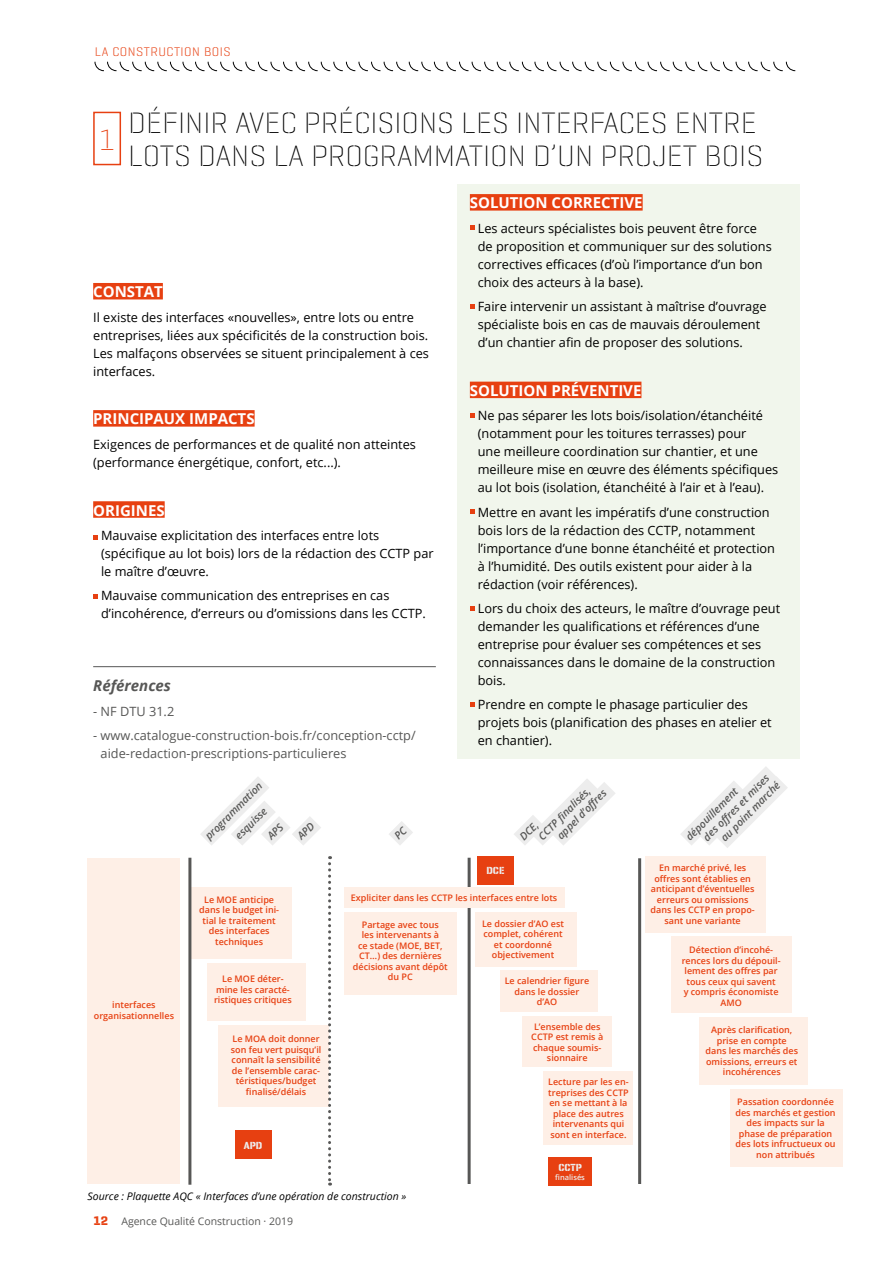
<style>
.page{position:relative;width:893px;height:1263px;background:#fff}
.page>*{position:absolute;margin:0;border:0;box-sizing:border-box;transform-origin:0 0}
.t1{font:30px/33px "Geogrotesque Stencil B Ul";color:#000}
.t2{font:30px "Geogrotesque Stencil B Ul";color:#e74011}
.t3{font:700 15px "Open Sans";color:#fff}
.t4{font:italic 700 15px "Open Sans";color:#575756}
.t5{font:12.75px/18px "Open Sans";color:#000}
.t6{font:12.75px/18px "Open Sans";color:#575756}
.t7{font:12.75px "Geogrotesque Stencil A Lg";letter-spacing:.04em;color:#e74011}
.t8{font:italic 600 10.5px/21.1px "Open Sans";color:#575756}
.t9{font:italic 10.5px "Open Sans";color:#000}
.t10{font:10.5px "Open Sans";color:#575756}
.t11{font:700 10.5px "Geogrotesque Stencil C";color:#ededed}
.t12{font:600 9px/10.5px "Open Sans";color:#e74011;text-align:center}
.t13{font:600 7.5px "Open Sans";color:#ededed}
.s1{font-family:"Geogrotesque Stencil A";font-weight:700;font-size:12.75px;color:#e74011}
</style>
<div class="page">
<svg style="left:514px;top:779px;width:101px;height:66px"></svg>
<svg style="left:681px;top:767px;width:107px;height:81px"></svg>
<div style="left:88px;top:858px;width:92px;height:326px;background:#feefe6"></div>
<div style="left:93px;top:112px;width:28px;height:53px;border:2px solid #e74011"></div>
<div style="left:93px;top:283px;width:70px;height:16px;background:#e74011"></div>
<div style="left:93px;top:410px;width:162px;height:17px;background:#e74011"></div>
<div style="left:93px;top:501px;width:72px;height:17px;background:#e74011"></div>
<svg style="left:93px;top:535px;width:5px;height:4px"></svg>
<svg style="left:93px;top:594px;width:5px;height:5px"></svg>
<hr style="left:93px;top:666px;width:343px;height:1px;background:#575756">
<div style="left:457px;top:184px;width:342px;height:574px;background:#f1f6ec"></div>
<div style="left:470px;top:194px;width:173px;height:17px;background:#e74011"></div>
<div style="left:470px;top:382px;width:171px;height:16px;background:#e74011"></div>
<svg style="left:470px;top:226px;width:4px;height:4px"></svg>
<svg style="left:470px;top:304px;width:4px;height:5px"></svg>
<svg style="left:470px;top:413px;width:4px;height:5px"></svg>
<svg style="left:470px;top:510px;width:4px;height:4px"></svg>
<svg style="left:470px;top:606px;width:4px;height:4px"></svg>
<svg style="left:470px;top:702px;width:4px;height:5px"></svg>
<div style="left:190px;top:887px;width:102px;height:72px;background:#feefe6"></div>
<div style="left:207px;top:963px;width:99px;height:58px;background:#feefe6"></div>
<div style="left:218px;top:1025px;width:111px;height:82px;background:#feefe6"></div>
<div style="left:344px;top:912px;width:113px;height:82px;background:#feefe6"></div>
<div style="left:475px;top:912px;width:101px;height:54px;background:#feefe6"></div>
<div style="left:645px;top:856px;width:120px;height:76px;background:#feefe6"></div>
<div style="left:671px;top:937px;width:120px;height:76px;background:#feefe6"></div>
<div style="left:699px;top:1017px;width:108px;height:68px;background:#feefe6"></div>
<div style="left:730px;top:1089px;width:113px;height:78px;background:#feefe6"></div>
<div style="left:500px;top:971px;width:97px;height:41px;background:#feefe6"></div>
<div style="left:522px;top:1016px;width:90px;height:50px;background:#feefe6"></div>
<div style="left:544px;top:1071px;width:89px;height:74px;background:#feefe6"></div>
<hr style="left:188px;top:858px;width:3px;height:327px;background:#575756">
<svg style="left:328px;top:856px;width:3px;height:329px"></svg>
<hr style="left:468px;top:858px;width:3px;height:326px;background:#575756">
<hr style="left:638px;top:858px;width:3px;height:326px;background:#575756">
<div style="left:344px;top:887px;width:221px;height:20px;background:#feefe6"></div>
<div style="left:235px;top:1130px;width:36px;height:29px;background:#e74011"></div>
<div style="left:477px;top:856px;width:36px;height:28px;background:#e74011"></div>
<div style="left:549px;top:1157px;width:43px;height:28px;background:#e74011"></div>
<svg style="left:95px;top:62px;width:701px;height:9px"></svg>
<svg style="left:200px;top:777px;width:121px;height:68px"></svg>
<svg style="left:389px;top:821px;width:24px;height:24px"></svg>
<p class="t7" style="left:95px;top:44px;width:137px">LA CONSTRUCTION BOIS</p>
<h1 class="t2" style="left:99px;top:121px;width:17px">1</h1>
<h1 class="t1" style="left:128px;top:106px;width:636px">DÉFINIR AVEC PRÉCISIONS LES INTERFACES ENTRE<br>LOTS DANS LA PROGRAMMATION D’UN PROJET BOIS</h1>
<p class="t3" style="left:93px;top:281px;width:71px">CONSTAT</p>
<p class="t5" style="left:93px;top:308px;width:337px">Il existe des interfaces «nouvelles», entre lots ou entre entreprises, liées aux spécificités de la construction bois.<br>Les malfaçons observées se situent principalement à ces interfaces.</p>
<p class="t3" style="left:93px;top:408px;width:163px">PRINCIPAUX IMPACTS</p>
<p class="t5" style="left:93px;top:435px;width:324px">Exigences de performances et de qualité non atteintes (performance énergétique, confort, etc...).</p>
<p class="t3" style="left:93px;top:499px;width:73px">ORIGINES</p>
<p class="t5" style="left:101px;top:526px;width:334px">Mauvaise explicitation des interfaces entre lots (spécifique au lot bois) lors de la rédaction des CCTP par le maître d’œuvre.</p>
<p class="t5" style="left:101px;top:586px;width:326px">Mauvaise communication des entreprises en cas d’incohérence, d’erreurs ou d’omissions dans les CCTP.</p>
<p class="t4" style="left:93px;top:675px;width:79px">Références</p>
<p class="t6" style="left:93px;top:702px;width:83px">- NF DTU 31.2</p>
<p class="t6" style="left:101px;top:726px;width:317px;text-indent:-7px">- www.catalogue-construction-bois.fr/conception-cctp/ aide-redaction-prescriptions-particulieres</p>
<p class="t8" style="left:214px;top:815px;width:56px;text-indent:-21px;rotate:-45deg">programmation esquisse</p>
<p class="t3" style="left:470px;top:192px;width:174px">SOLUTION CORRECTIVE</p>
<p class="t5" style="left:478px;top:219px;width:296px">Les acteurs spécialistes bois peuvent être force de proposition et communiquer sur des solutions correctives efficaces (d’où l’importance d’un bon choix des acteurs à la base).</p>
<p class="t5" style="left:478px;top:297px;width:290px">Faire intervenir un assistant à maîtrise d’ouvrage spécialiste bois en cas de mauvais déroulement d’un chantier afin de proposer des solutions.</p>
<p class="t3" style="left:470px;top:380px;width:173px">SOLUTION PRÉVENTIVE</p>
<p class="t5" style="left:478px;top:406px;width:302px">Ne pas séparer les lots bois/isolation/étanchéité (notamment pour les toitures terrasses) pour<br>une meilleure coordination sur chantier, et une meilleure mise en œuvre des éléments spécifiques au lot bois (isolation, étanchéité à l’air et à l’eau).</p>
<p class="t5" style="left:478px;top:503px;width:299px">Mettre en avant les impératifs d’une construction bois lors de la rédaction des CCTP, notamment l’importance d’une bonne étanchéité et protection à l’humidité. Des outils existent pour aider à la rédaction (voir références).</p>
<p class="t5" style="left:478px;top:599px;width:304px">Lors du choix des acteurs, le maître d’ouvrage peut demander les qualifications et références d’une entreprise pour évaluer ses compétences et ses connaissances dans le domaine de la construction bois.</p>
<p class="t5" style="left:478px;top:695px;width:295px">Prendre en compte le phasage particulier des projets bois (planification des phases en atelier et en chantier).</p>
<p class="t8" style="left:697px;top:831px;width:90px;rotate:-45deg">des offres et mises</p>
<p class="t8" style="left:715px;top:832px;width:81px;rotate:-45deg">au point marché</p>
<p class="t8" style="left:551px;top:830px;width:67px;rotate:-45deg">appel d’offres</p>
<p class="t8" style="left:680px;top:831px;width:71px;rotate:-45deg">dépouillement</p>
<p class="t8" style="left:532px;top:830px;width:70px;rotate:-45deg">CCTP fi nalisés,</p>
<p class="t8" style="left:514px;top:831px;width:23px;rotate:-45deg">DCE,</p>
<p class="t12" style="left:94px;top:1000px;width:82px">interfaces organisationnelles</p>
<p class="t12" style="left:199px;top:894px;width:81px">Le MOE anticipe dans le budget ini&shy;tial le traitement des interfaces techniques</p>
<p class="t12" style="left:214px;top:974px;width:79px">Le MOE déter&shy;mine les caracté&shy;ristiques critiques</p>
<p class="t12" style="left:231px;top:1033px;width:92px">Le MOA doit donner son feu vert puisqu’il connaît la sensibilité de l’ensemble carac&shy;téristiques/budget finalisé/délais</p>
<p class="t11" style="left:244px;top:1138px;width:20px">APD</p>
<p class="t11" style="left:486px;top:864px;width:19px">DCE</p>
<p class="t12" style="left:351px;top:892px;width:208px">Expliciter dans les CCTP les interfaces entre lots</p>
<p class="t12" style="left:353px;top:919px;width:96px">Partage avec tous<br>les intervenants à<br>ce stade (MOE, BET,<br>CT…) des dernières décisions avant dépôt du PC</p>
<p class="t12" style="left:482px;top:918px;width:84px">Le dossier d’AO est complet, cohérent et coordonné objectivement</p>
<p class="t12" style="left:505px;top:976px;width:86px">Le calendrier figure dans le dossier d’AO</p>
<p class="t12" style="left:531px;top:1021px;width:73px">L’ensemble des<br>CCTP est remis à chaque soumis&shy;sionnaire</p>
<p class="t12" style="left:548px;top:1076px;width:82px">Lecture par les en&shy;treprises des CCTP en se mettant à la place des autres intervenants qui sont en interface.</p>
<p class="t11" style="left:558px;top:1161px;width:25px">CCTP</p>
<p class="t13" style="left:555px;top:1172px;width:31px">finalisés</p>
<p class="t9" style="left:88px;top:1189px;width:320px">Source : Plaquette AQC « Interfaces d’une opération de construction »</p>
<p class="t10" style="left:94px;top:1213px;width:201px"><span class="s1">12</span> Agence Qualité Construction · 2019</p>
<p class="t12" style="left:651px;top:862px;width:106px">En marché privé, les offres sont établies en anticipant d’éventuelles erreurs ou omissions dans les CCTP en propo&shy;sant une variante</p>
<p class="t12" style="left:682px;top:945px;width:100px">Détection d’incohé&shy;rences lors du dépouil&shy;lement des offres par tous ceux qui savent<br>y compris économiste<br>AMO</p>
<p class="t12" style="left:705px;top:1024px;width:94px">Après clarification, prise en compte dans les marchés des omissions, erreurs et incohérences</p>
<p class="t12" style="left:735px;top:1096px;width:102px">Passation coordonnée des marchés et gestion des impacts sur la phase de préparation des lots infructueux ou non attribués</p>
</div>
